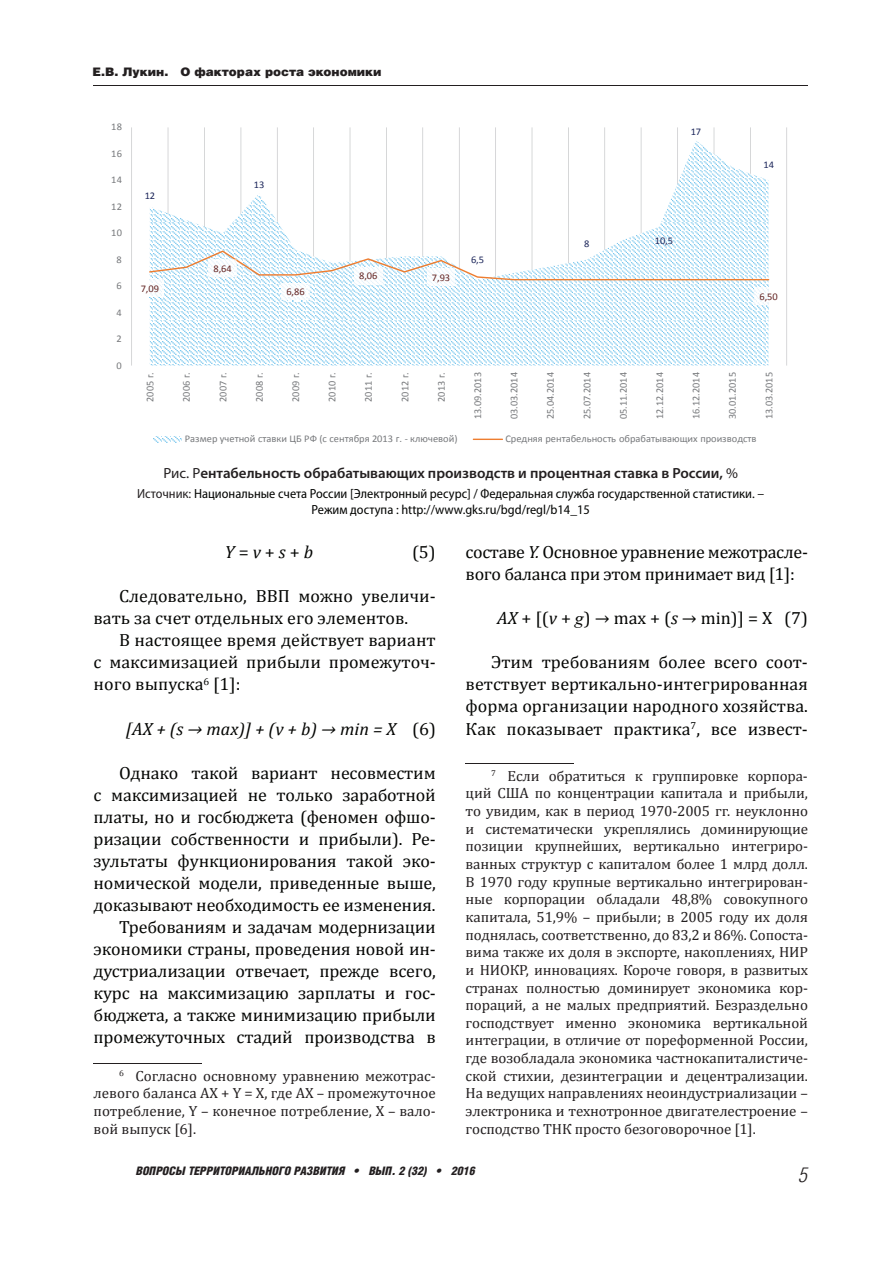
<style>
.page{position:relative;width:893px;height:1263px;background:#fff}
.page>*{position:absolute;margin:0;border:0;box-sizing:border-box;transform-origin:0 0}
.t1{font:italic 300 20.55px "Helios Cond";color:#231f20}
.t2{font:17.7px/22px "Cambria";letter-spacing:-.01em;color:#040503}
.t3{font:italic 17.7px "Cambria";color:#040503}
.t4{font:14.7px/17.7px "Cambria";letter-spacing:-.01em;color:#231f20;text-align:justify}
.t5{font:600 14.7px "Myriad Pro";color:#231f20}
.t6{font:semi-condensed 13.2px/15.9px "Myriad Pro";color:#040503;text-align:center}
.t7{font:italic 900 11.7px "Helios Cond";color:#231f20}
.t8{font:900 11.7px "Helios";color:#231f20}
.t9{font:10.5px "Calibri";letter-spacing:-.005em;color:#76787b}
.t10{font:10.2px "Calibri";color:#76787b}
.t11{font:10.2px "Calibri";letter-spacing:-.005em;color:#632422}
.t12{font:10.2px "Calibri";letter-spacing:-.005em;color:#1d275b}
.s1{font-weight:400}
.s2{color:#231f20}
.s3{font-style:normal}
.s4{font-style:italic}
.s5{font-family:"Times New Roman";font-style:italic}
</style>
<div class="page">
<hr style="left:94px;top:85px;width:714px;height:1px;background:#231f20">
<hr style="left:94px;top:1063px;width:108px;height:1px;background:#231f20">
<hr style="left:466px;top:763px;width:108px;height:1px;background:#231f20">
<hr style="left:131px;top:127px;width:1px;height:239px;background:#c7c8ca">
<hr style="left:168px;top:127px;width:1px;height:239px;background:#c7c8ca">
<hr style="left:204px;top:127px;width:1px;height:239px;background:#c7c8ca">
<hr style="left:241px;top:127px;width:1px;height:239px;background:#c7c8ca">
<hr style="left:277px;top:127px;width:1px;height:239px;background:#c7c8ca">
<hr style="left:313px;top:127px;width:1px;height:239px;background:#c7c8ca">
<hr style="left:350px;top:127px;width:1px;height:239px;background:#c7c8ca">
<hr style="left:386px;top:127px;width:1px;height:239px;background:#c7c8ca">
<hr style="left:422px;top:127px;width:1px;height:239px;background:#c7c8ca">
<hr style="left:459px;top:127px;width:1px;height:239px;background:#c7c8ca">
<hr style="left:495px;top:127px;width:1px;height:239px;background:#c7c8ca">
<hr style="left:532px;top:127px;width:1px;height:239px;background:#c7c8ca">
<hr style="left:568px;top:127px;width:1px;height:239px;background:#c7c8ca">
<hr style="left:604px;top:127px;width:1px;height:239px;background:#c7c8ca">
<hr style="left:641px;top:127px;width:1px;height:239px;background:#c7c8ca">
<hr style="left:677px;top:127px;width:1px;height:239px;background:#c7c8ca">
<hr style="left:714px;top:127px;width:1px;height:239px;background:#c7c8ca">
<hr style="left:750px;top:127px;width:1px;height:239px;background:#c7c8ca">
<hr style="left:786px;top:127px;width:1px;height:239px;background:#c7c8ca">
<svg style="left:149px;top:141px;width:620px;height:225px"></svg>
<svg style="left:153px;top:436px;width:29px;height:6px"></svg>
<hr style="left:473px;top:439px;width:30px;height:1px;background:#ee7d30">
<p class="t8" style="left:92px;top:68px;width:291px">Е.В. Лукин. О факторах роста экономики</p>
<p class="t10" style="left:111px;top:123px;width:12px">18</p>
<p class="t10" style="left:111px;top:149px;width:12px">16</p>
<p class="t10" style="left:111px;top:176px;width:12px">14</p>
<p class="t10" style="left:111px;top:202px;width:12px">12</p>
<p class="t10" style="left:111px;top:229px;width:12px">10</p>
<p class="t10" style="left:117px;top:255px;width:7px">8</p>
<p class="t10" style="left:117px;top:282px;width:7px">6</p>
<p class="t10" style="left:117px;top:308px;width:7px">4</p>
<p class="t10" style="left:117px;top:335px;width:7px">2</p>
<p class="t10" style="left:117px;top:361px;width:7px">0</p>
<p class="t12" style="left:145px;top:191px;width:12px">12</p>
<p class="t11" style="left:141px;top:284px;width:20px">7,09</p>
<p class="t12" style="left:254px;top:180px;width:12px">13</p>
<p class="t11" style="left:214px;top:264px;width:20px">8,64</p>
<p class="t11" style="left:286px;top:287px;width:20px">6,86</p>
<p class="t11" style="left:359px;top:271px;width:20px">8,06</p>
<p class="t11" style="left:432px;top:273px;width:20px">7,93</p>
<p class="t12" style="left:471px;top:255px;width:15px">6,5</p>
<p class="t12" style="left:691px;top:127px;width:12px">17</p>
<p class="t12" style="left:584px;top:239px;width:7px">8</p>
<p class="t12" style="left:655px;top:236px;width:20px">10,5</p>
<p class="t12" style="left:763px;top:160px;width:12px">14</p>
<p class="t11" style="left:759px;top:292px;width:20px">6,50</p>
<p class="t9" style="left:146px;top:402px;width:31px;rotate:-90deg">2005 г.</p>
<p class="t9" style="left:182px;top:402px;width:31px;rotate:-90deg">2006 г.</p>
<p class="t9" style="left:218px;top:402px;width:31px;rotate:-90deg">2007 г.</p>
<p class="t9" style="left:255px;top:402px;width:31px;rotate:-90deg">2008 г.</p>
<p class="t9" style="left:291px;top:402px;width:31px;rotate:-90deg">2009 г.</p>
<p class="t9" style="left:328px;top:402px;width:31px;rotate:-90deg">2010 г.</p>
<p class="t9" style="left:364px;top:402px;width:31px;rotate:-90deg">2011 г.</p>
<p class="t9" style="left:400px;top:402px;width:31px;rotate:-90deg">2012 г.</p>
<p class="t9" style="left:437px;top:402px;width:31px;rotate:-90deg">2013 г.</p>
<p class="t9" style="left:473px;top:419px;width:48px;rotate:-90deg">13.09.2013</p>
<p class="t9" style="left:510px;top:419px;width:48px;rotate:-90deg">03.03.2014</p>
<p class="t9" style="left:546px;top:419px;width:48px;rotate:-90deg">25.04.2014</p>
<p class="t9" style="left:582px;top:419px;width:48px;rotate:-90deg">25.07.2014</p>
<p class="t9" style="left:619px;top:419px;width:48px;rotate:-90deg">05.11.2014</p>
<p class="t9" style="left:655px;top:419px;width:48px;rotate:-90deg">12.12.2014</p>
<p class="t9" style="left:692px;top:419px;width:48px;rotate:-90deg">16.12.2014</p>
<p class="t9" style="left:728px;top:419px;width:48px;rotate:-90deg">30.01.2015</p>
<p class="t9" style="left:764px;top:419px;width:48px;rotate:-90deg">13.03.2015</p>
<p class="t10" style="left:185px;top:435px;width:274px">Размер учетной ставки ЦБ РФ (с сентября 2013 г. - ключевой)</p>
<p class="t10" style="left:505px;top:435px;width:253px">Средняя рентабельность обрабатывающих производств</p>
<p class="t5" style="left:163px;top:464px;width:576px"><span class="s1">Рис. Р</span>ентабельность обрабатывающих производств и процентная ставка в России, <span class="s1">%</span></p>
<p class="t6" style="left:137px;top:487px;width:629px"><span class="s2">Источник:</span> Национальные счета России [Электронный ресурс] / Федеральная служба государственной статистики. –<br>Режим доступа : http://www.gks.ru/bgd/regl/b14_15</p>
<p class="t3" style="left:225px;top:541px;width:90px">Y <span class="s3">=</span> v <span class="s3">+</span> s <span class="s3">+</span> b</p>
<p class="t2" style="left:412px;top:541px;width:25px">(5)</p>
<p class="t2" style="left:94px;top:585px;width:344px;text-indent:26px">Следовательно, ВВП можно увеличи&shy;вать за счет отдельных его элементов.</p>
<p class="t2" style="left:94px;top:629px;width:344px;text-align:justify;text-indent:26px">В настоящее время действует вариант с максимизацией прибыли промежуточ&shy;ного выпуска<sup>6</sup> [1]:</p>
<p class="t3" style="left:126px;top:718px;width:311px">[AX + (s → max)] + (v + b) → min = Х <span class="s3">(6)</span></p>
<p class="t2" style="left:94px;top:761px;width:344px;text-align:right">Однако такой вариант несовместим<br>с максимизацией не только заработной платы, но и госбюджета (феномен офшо&shy;ризации собственности и прибыли). Ре&shy;зультаты функционирования такой эко&shy;номической модели, приведенные выше, доказывают необходимость ее изменения.<br>Требованиям и задачам модернизации экономики страны, проведения новой ин&shy;дустриализации отвечает, прежде всего, курс на максимизацию зарплаты и гос&shy;бюджета, а также минимизацию прибыли промежуточных стадий производства в</p>
<p class="t4" style="left:94px;top:1066px;width:344px;text-indent:26px"><sup>6</sup> Согласно основному уравнению межотрас&shy;левого баланса AX + Y = X, где AX – промежуточное потребление, Y – конечное потребление, X – вало&shy;вой выпуск [6].</p>
<p class="t2" style="left:466px;top:541px;width:344px">сос таве <span class="s4">Y.</span> Основное уравнение межотрасле&shy;вого баланса при этом принимает вид [1]:</p>
<p class="t2" style="left:497px;top:607px;width:312px"><span class="s4">AX</span> + [(<span class="s4">v</span> + <span class="s5">g</span>) → max + (<span class="s4">s</span> → min)] = Х (7)</p>
<p class="t2" style="left:466px;top:651px;width:344px;text-align:justify;text-indent:26px">Этим требованиям более всего соот&shy;ветствует вертикально-интегрированная форма организации народного хозяйства.<br>Как показывает практика<sup>7</sup>, все извест-</p>
<p class="t4" style="left:466px;top:767px;width:344px;text-indent:26px"><sup>7</sup> Если обратиться к группировке корпора&shy;ций США по концентрации капитала и прибыли, то увидим, как в период 1970-2005 гг. неуклонно и систематически укреплялись доминирующие позиции крупнейших, вертикально интегриро&shy;ванных структур с капиталом более 1 млрд долл.<br>В 1970 году крупные вертикально интегрирован&shy;ные корпорации обладали 48,8% совокупного капитала, 51,9% – прибыли; в 2005 году их доля поднялась, соответственно, до 83,2 и 86%. Сопоста&shy;вима также их доля в экспорте, накоплениях, НИР и НИОКР, инновациях. Короче говоря, в развитых странах полностью доминирует экономика кор&shy;пораций, а не малых предприятий. Безраздельно господствует именно экономика вертикальной интеграции, в отличие от пореформенной России, где возобладала экономика частнокапиталистиче&shy;ской стихии, дезинтеграции и децентрализации.<br>На ведущих направлениях неоиндустриализации – электроника и технотронное двигателестроение – господство ТНК просто безоговорочное [1].</p>
<p class="t7" style="left:136px;top:1167px;width:341px">ВОПРОСЫ ТЕРРИТОРИАЛЬНОГО РАЗВИТИЯ • ВЫП. 2 (32) • 2016</p>
<h1 class="t1" style="left:799px;top:1167px;width:10px">5</h1>
</div>
